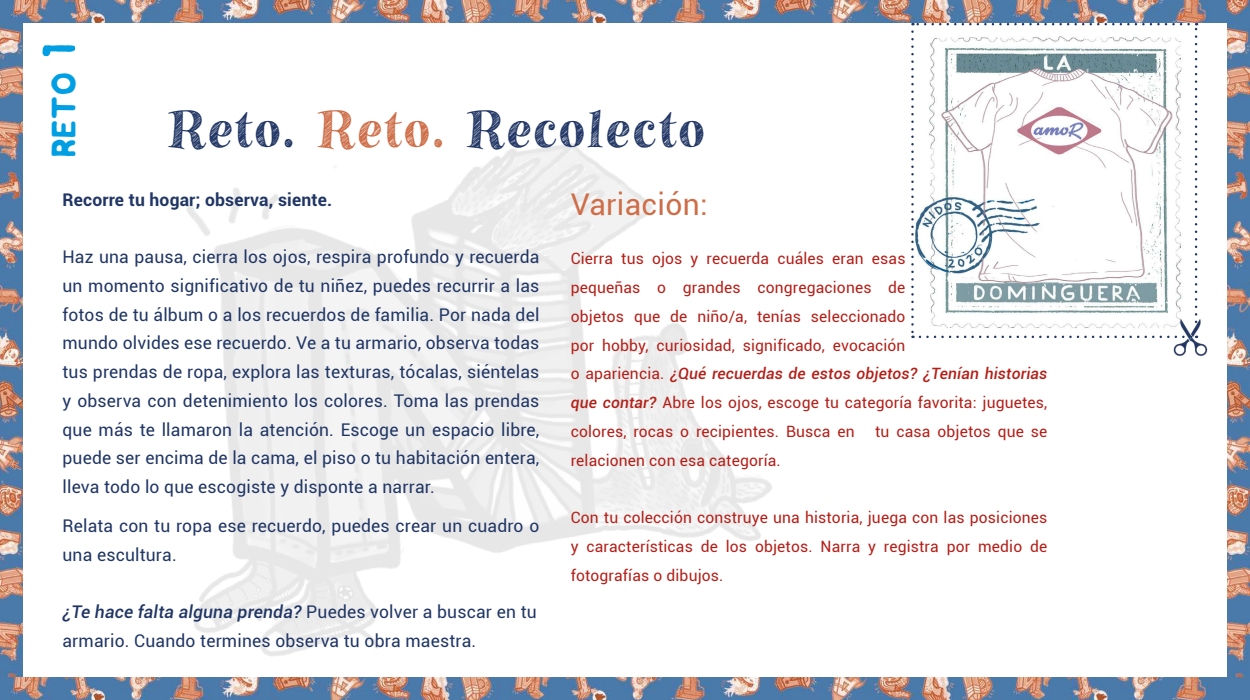
<style>
.page{position:relative;width:1250px;height:700px;background:#fff}
.page>*{position:absolute;margin:0;border:0;box-sizing:border-box;transform-origin:0 0}
.t1{font:50px "Gavabon";letter-spacing:.055em;color:#213665}
.t2{font:44.38px "Chlakh";color:#009fe3}
.t3{font:30px "Roboto";letter-spacing:.01em;color:#ce6e48}
.t4{font:17.5px/28.8px "Roboto";letter-spacing:.01em;color:#213665}
.t5{font:700 17.5px "Roboto";letter-spacing:.01em;color:#213665}
.t6{font:15.62px/28.8px "Roboto";letter-spacing:.01em;color:#b41f18}
.s1{font-size:62.5px}
.s2{color:#ce6e48}
.s3{font-weight:500;font-style:italic}
</style>
<div class="page">
<img style="left:0;top:22px;width:22px;height:656px">
<img style="left:0;top:0;width:1228px;height:22px">
<img style="left:1228px;top:0;width:22px;height:678px">
<img style="left:0;top:678px;width:1250px;height:22px">
<img style="left:912px;top:24px;width:283px;height:313px">
<svg style="left:911px;top:32px;width:3px;height:306px"></svg>
<svg style="left:920px;top:336px;width:254px;height:2px"></svg>
<svg style="left:1195px;top:23px;width:2px;height:293px"></svg>
<svg style="left:912px;top:23px;width:277px;height:2px"></svg>
<img style="left:1174px;top:319px;width:33px;height:37px">
<img style="left:124px;top:143px;width:675px;height:555px">
<h2 class="t2" style="left:34px;top:156px;width:117px;rotate:-90deg">reto <span class="s1">1</span></h2>
<h1 class="t1" style="left:168px;top:99px;width:539px">Reto. <span class="s2">Reto.</span> Recolecto</h1>
<p class="t5" style="left:62px;top:187px;width:271px">Recorre tu hogar; observa, siente.</p>
<p class="t4" style="left:62px;top:242px;width:478px;text-align:justify">Haz una pausa, cierra los ojos, respira profundo y recuerda un momento significativo de tu niñez, puedes recurrir a las fotos de tu álbum o a los recuerdos de familia. Por nada del mundo olvides ese recuerdo. Ve a tu armario, observa todas tus prendas de ropa, explora las texturas, tócalas, siéntelas y observa con detenimiento los colores. Toma las prendas que más te llamaron la atención. Escoge un espacio libre, puede ser encima de la cama, el piso o tu habitación entera, lleva todo lo que escogiste y disponte a narrar.</p>
<p class="t4" style="left:62px;top:511px;width:478px">Relata con tu ropa ese recuerdo, puedes crear un cuadro o una escultura.</p>
<p class="t4" style="left:62px;top:597px;width:476px"><span class="s3">¿Te hace falta alguna prenda?</span> Puedes volver a buscar en tu armario. Cuando termines observa tu obra maestra.</p>
<h3 class="t3" style="left:571px;top:183px;width:138px">Variación:</h3>
<p class="t6" style="left:571px;top:244px;width:478px">Cierra tus ojos y recuerda cuáles eran esas<br>pequeñas o grandes congregaciones de<br>objetos que de niño/a, tenías seleccionado<br>por hobby, curiosidad, significado, evocación<br>o apariencia. <span class="s3">¿Qué recuerdas de estos objetos? ¿Tenían historias que contar?</span> Abre los ojos, escoge tu categoría favorita: juguetes, colores, rocas o recipientes. Busca en</p>
<p class="t6" style="left:875px;top:416px;width:174px">tu casa objetos que se</p>
<p class="t6" style="left:571px;top:445px;width:211px">relacionen con esa categoría.</p>
<p class="t6" style="left:571px;top:503px;width:478px;text-align:justify">Con tu colección construye una historia, juega con las posiciones y características de los objetos. Narra y registra por medio de fotografías o dibujos.</p>
</div>
